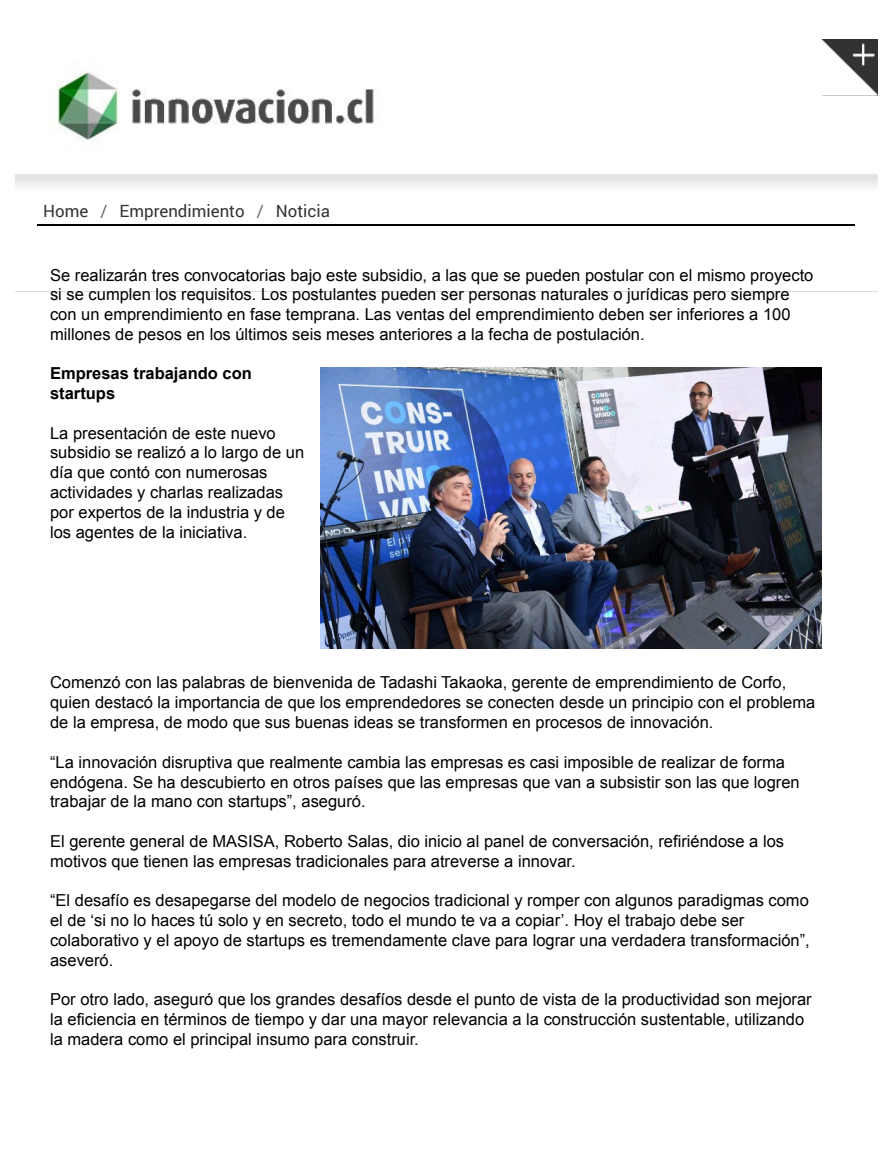
<style>
.page{position:relative;width:893px;height:1162px;background:#fff}
.page>*{position:absolute;margin:0;border:0;box-sizing:border-box;transform-origin:0 0}
.t1{font:16.8px "Roboto";color:#333}
.t2{font:16.5px/19.8px "Arial";color:#000}
.t3{font:700 16.5px/19.8px "Arial";color:#000}
.s1{color:#666}
</style>
<div class="page">
<svg style="left:15px;top:176px;width:862px;height:50px"></svg>
<hr style="left:37px;top:225px;width:817px;height:1px;background:#000">
<hr style="left:15px;top:174px;width:862px;height:2px;background:#e5e5e5">
<img style="left:57px;top:71px;width:317px;height:69px">
<img style="left:821px;top:39px;width:56px;height:57px">
<img style="left:320px;top:367px;width:501px;height:281px">
<p class="t1" style="left:43px;top:199px;width:288px">Home <span class="s1">/</span> Emprendimiento <span class="s1">/</span> Noticia</p>
<p class="t2" style="left:50px;top:265px;width:765px">Se realizarán tres convocatorias bajo este subsidio, a las que se pueden postular con el mismo proyecto si se cumplen los requisitos. Los postulantes pueden ser personas naturales o jurídicas pero siempre con un emprendimiento en fase temprana. Las ventas del emprendimiento deben ser inferiores a 100 millones de pesos en los últimos seis meses anteriores a la fecha de postulación.</p>
<p class="t3" style="left:50px;top:364px;width:203px">Empresas trabajando con startups</p>
<p class="t2" style="left:50px;top:423px;width:256px">La presentación de este nuevo subsidio se realizó a lo largo de un día que contó con numerosas actividades y charlas realizadas por expertos de la industria y de los agentes de la iniciativa.</p>
<p class="t2" style="left:50px;top:673px;width:766px">Comenzó con las palabras de bienvenida de Tadashi Takaoka, gerente de emprendimiento de Corfo, quien destacó la importancia de que los emprendedores se conecten desde un principio con el problema de la empresa, de modo que sus buenas ideas se transformen en procesos de innovación.</p>
<p class="t2" style="left:50px;top:752px;width:751px">“La innovación disruptiva que realmente cambia las empresas es casi imposible de realizar de forma endógena. Se ha descubierto en otros países que las empresas que van a subsistir son las que logren trabajar de la mano con startups”, aseguró.</p>
<p class="t2" style="left:50px;top:831px;width:735px">El gerente general de MASISA, Roberto Salas, dio inicio al panel de conversación, refiriéndose a los motivos que tienen las empresas tradicionales para atreverse a innovar.</p>
<p class="t2" style="left:50px;top:891px;width:761px">“El desafío es desapegarse del modelo de negocios tradicional y romper con algunos paradigmas como el de ‘si no lo haces tú solo y en secreto, todo el mundo te va a copiar’. Hoy el trabajo debe ser colaborativo y el apoyo de startups es tremendamente clave para lograr una verdadera transformación”, aseveró.</p>
<p class="t2" style="left:50px;top:990px;width:763px">Por otro lado, aseguró que los grandes desafíos desde el punto de vista de la productividad son mejorar la eficiencia en términos de tiempo y dar una mayor relevancia a la construcción sustentable, utilizando la madera como el principal insumo para construir.</p>
</div>
